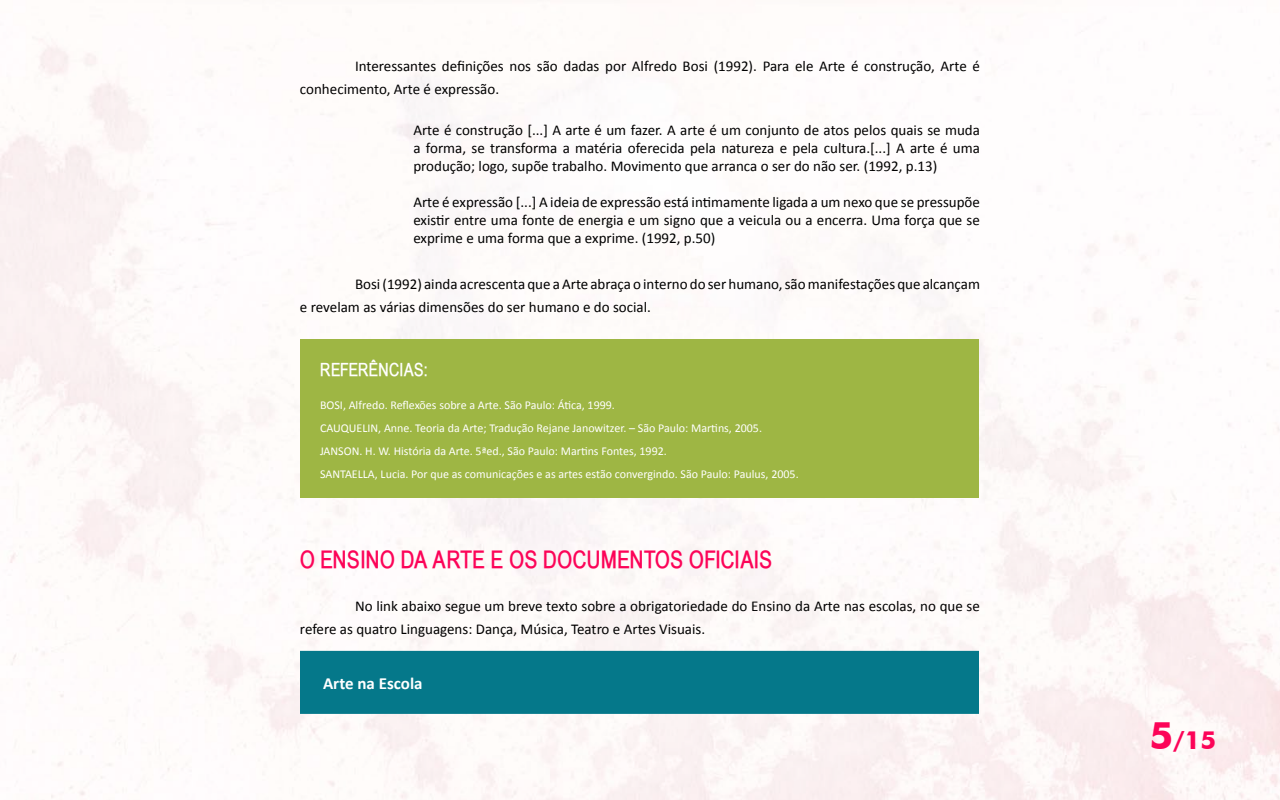
<style>
.page{position:relative;width:1280px;height:800px;background:#fff}
.page>*{position:absolute;margin:0;border:0;box-sizing:border-box;transform-origin:0 0}
.t1{font:700 25px "Futura BT";color:#fc0458}
.t2{font:700 24px "Babel Sans";color:#fc0458}
.t3{font:700 18px "Babel Sans";color:#fff}
.t4{font:700 17px "Calibri";color:#fff}
.t5{font:15px/18px "Calibri";color:#000}
.t6{font:12px/23px "Calibri";color:#fff}
.s1{font-size:38px}
</style>
<div class="page">
<div style="left:300px;top:339px;width:679px;height:159px;background:#9eb644"></div>
<div style="left:300px;top:651px;width:679px;height:63px;background:#05788a"></div>
<p class="t5" style="left:300px;top:55px;width:682px;line-height:23px;text-indent:55px">Interessantes definições nos são dadas por Alfredo Bosi (1992). Para ele Arte é construção, Arte é conhecimento, Arte é expressão.</p>
<p class="t5" style="left:413px;top:121px;width:568px;text-align:justify">Arte é construção [...] A arte é um fazer. A arte é um conjunto de atos pelos quais se muda a forma, se transforma a matéria oferecida pela natureza e pela cultura.[...] A arte é uma produção; logo, supõe trabalho. Movimento que arranca o ser do não ser. (1992, p.13)</p>
<p class="t5" style="left:413px;top:193px;width:568px;text-align:justify">Arte é expressão [...] A ideia de expressão está intimamente ligada a um nexo que se pressupõe existir entre uma fonte de energia e um signo que a veicula ou a encerra. Uma força que se exprime e uma forma que a exprime. (1992, p.50)</p>
<p class="t5" style="left:300px;top:273px;width:682px;line-height:23px;text-indent:55px">Bosi (1992) ainda acrescenta que a Arte abraça o interno do ser humano, são manifestações que alcançam e revelam as várias dimensões do ser humano e do social.</p>
<p class="t3" style="left:320px;top:359px;width:109px">REFERÊNCIAS:</p>
<p class="t6" style="left:320px;top:393px;width:480px">BOSI, Alfredo. Reflexões sobre a Arte. São Paulo: Ática, 1999.<br>CAUQUELIN, Anne. Teoria da Arte; Tradução Rejane Janowitzer. – São Paulo: Martins, 2005.<br>JANSON. H. W. História da Arte. 5ªed., São Paulo: Martins Fontes, 1992.<br>SANTAELLA, Lucia. Por que as comunicações e as artes estão convergindo. São Paulo: Paulus, 2005.</p>
<h2 class="t2" style="left:300px;top:546px;width:273px">O ENSI NO DA ARTE E OS DOCUM</h2>
<h2 class="t2" style="left:618px;top:546px;width:83px">ENTOS OFICI</h2>
<h2 class="t2" style="left:741px;top:546px;width:23px">AIS</h2>
<p class="t5" style="left:300px;top:594px;width:682px;line-height:23px;text-indent:55px">No link abaixo segue um breve texto sobre a obrigatoriedade do Ensino da Arte nas escolas, no que se refere as quatro Linguagens: Dança, Música, Teatro e Artes Visuais.</p>
<p class="t4" style="left:323px;top:672px;width:101px">Arte na Escola</p>
<h1 class="t1" style="left:1150px;top:725px;width:68px"><span class="s1">5</span>/15</h1>
</div>
